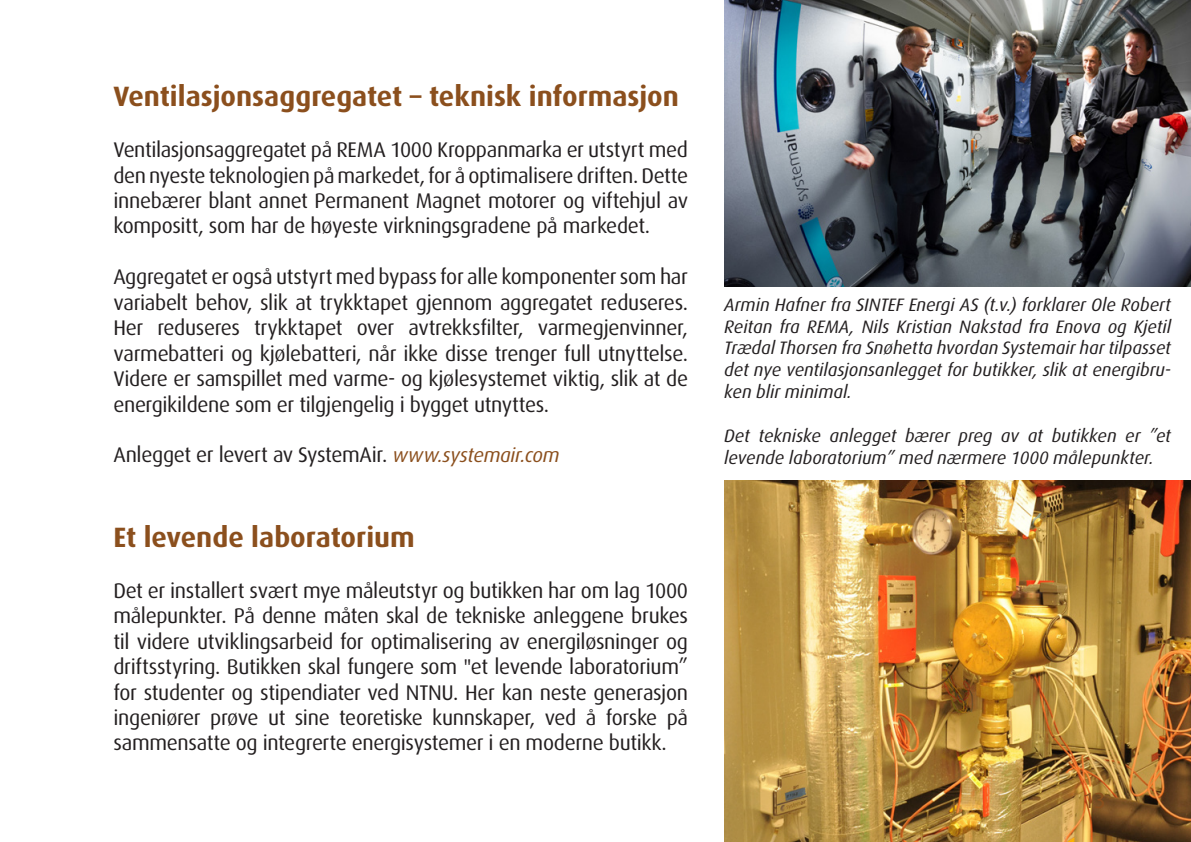
<style>
.page{position:relative;width:1191px;height:842px;background:#fff}
.page>*{position:absolute;margin:0;border:0;box-sizing:border-box;transform-origin:0 0}
.t1{font:700 28px "Dax";color:#8b4f1d}
.t2{font:22px "Dax";color:#8b4f1d}
.t3{font:21.2px/25.4px "Dax";letter-spacing:-.015em;color:#231f20;text-align:justify}
.t4{font:italic 18px/21.6px "Dax";color:#231f20;text-align:justify}
.s1{font-style:italic;font-size:20px;color:#8b4f1d}
</style>
<div class="page">
<img style="left:724px;top:480px;width:467px;height:362px">
<img style="left:724px;top:0;width:467px;height:286px">
<h1 class="t1" style="left:113px;top:80px;width:567px">Ventilasjonsaggregatet – teknisk informasjon</h1>
<p class="t3" style="left:113px;top:137px;width:576px">Ventilasjonsaggregatet på REMA 1000 Kroppanmarka er utstyrt med den nyeste teknologien på markedet, for å optimalisere driften. Dette innebærer blant annet Permanent Magnet motorer og viftehjul av kompositt, som har de høyeste virkningsgradene på markedet.</p>
<p class="t3" style="left:113px;top:264px;width:576px">Aggregatet er også utstyrt med bypass for alle komponenter som har variabelt behov, slik at trykktapet gjennom aggregatet reduseres.<br>Her reduseres trykktapet over avtrekksfilter, varmegjenvinner, varmebatteri og kjølebatteri, når ikke disse trenger full utnyttelse.<br>Videre er samspillet med varme- og kjølesystemet viktig, slik at de energikildene som er tilgjengelig i bygget utnyttes.</p>
<p class="t3" style="left:113px;top:442px;width:448px">Anlegget er levert av SystemAir. <span class="s1">www.systemair.com</span></p>
<h1 class="t1" style="left:113px;top:521px;width:303px">Et levende laboratorium</h1>
<p class="t3" style="left:113px;top:578px;width:576px">Det er installert svært mye måleutstyr og butikken har om lag 1000 målepunkter. På denne måten skal de tekniske anleggene brukes til videre utviklingsarbeid for optimalisering av energiløsninger og driftsstyring. Butikken skal fungere som "et levende laboratorium” for studenter og stipendiater ved NTNU. Her kan neste generasjon ingeniører prøve ut sine teoretiske kunnskaper, ved å forske på sammensatte og integrerte energisystemer i en moderne butikk.</p>
<p class="t4" style="left:724px;top:294px;width:448px">Armin Hafner fra SINTEF Energi AS (t.v.) forklarer Ole Robert Reitan fra REMA, Nils Kristian Nakstad fra Enova og Kjetil Trædal Thorsen fra Snøhetta hvordan Systemair har tilpasset det nye ventilasjonsanlegget for butikker, slik at energibru&shy;ken blir minimal.</p>
<p class="t4" style="left:724px;top:425px;width:448px">Det tekniske anlegget bærer preg av at butikken er ”et levende laboratorium” med nærmere 1000 målepunkter.</p>
<p class="t2" style="left:1082px;top:787px;width:25px">13</p>
</div>
